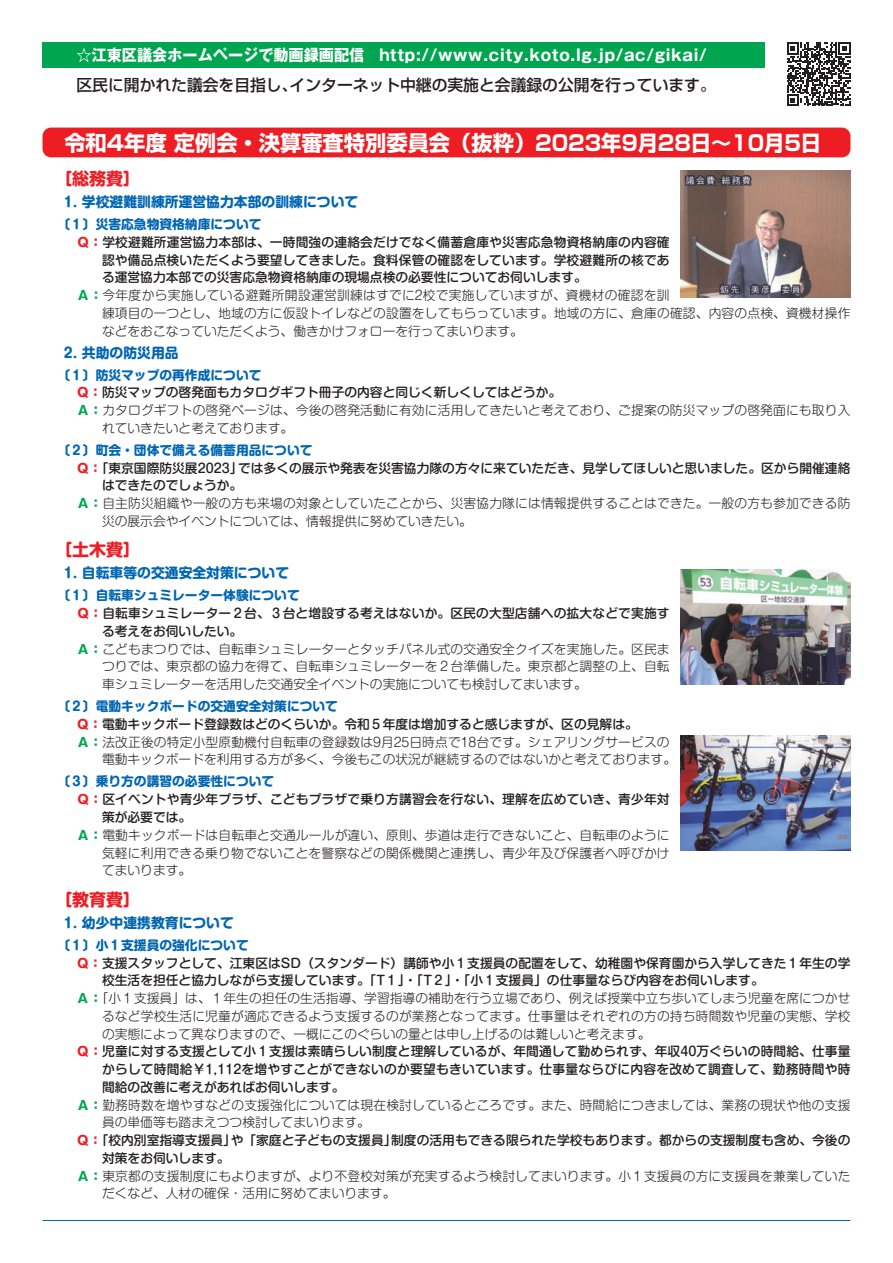
<style>
.page{position:relative;width:893px;height:1263px;background:#fff}
.page>*{position:absolute;margin:0;border:0;box-sizing:border-box;transform-origin:0 0}
.t1{font:700 21.3px "Shin Go Pr 5";color:#fff}
.t2{font:700 16.95px "Shin M Go Pr 6 N";color:#ee1d23}
.t3{font:700 15.9px "Gothic MB101 Pr 5";color:#fff;scale:.95 1}
.t4{font:500 15.9px "Shin Go Pr 5";color:#231f20}
.t5{font:700 13.8px "Shin M Go Pr 6 N";color:#0166b3}
.t6{font:300 12.75px "Shin M Go Pro";letter-spacing:.01em;color:#231f20}
.t7{font:500 12.75px "Shin M Go Pro";color:#231f20}
.t8{font:700 12.75px "Shin M Go Pro";color:#0166b3}
.s1{font-family:"Gothic MB101 Pr 6 N";font-weight:700;color:#ee1d23}
.s2{font-family:"Gothic MB101 Pr 6 N";font-weight:700;color:#00a54f}
</style>
<div class="page">
<hr style="left:43px;top:1220px;width:807px;height:1px;background:#0166b3">
<div style="left:43px;top:128px;width:807px;height:29px;background:#ee1d23;border-radius:9px"></div>
<img style="left:680px;top:170px;width:170px;height:128px">
<div style="left:43px;top:43px;width:722px;height:25px;background:#00a54f"></div>
<svg style="left:787px;top:43px;width:63px;height:63px"></svg>
<img style="left:680px;top:570px;width:170px;height:115px">
<img style="left:680px;top:735px;width:170px;height:115px">
<p class="t3" style="left:77px;top:42px;width:665px">☆江東区議会ホームページで動画録画配信 http://www.city.koto.lg.jp/ac/gikai/</p>
<p class="t4" style="left:77px;top:72px;width:641px">区民に開かれた議会を目指し、インターネット中継の実施と会議録の公開を行っています。</p>
<h1 class="t1" style="left:64px;top:126px;width:758px">令和4年度定例会・決算審査特別委員会（抜粋）2023年9月28日〜10月5日</h1>
<h2 class="t2" style="left:55px;top:164px;width:87px">［総務費］</h2>
<p class="t5" style="left:64px;top:190px;width:296px">1. 学校避難訓練所運営協力本部の訓練について</p>
<p class="t8" style="left:57px;top:214px;width:206px">〔１〕災害応急物資格納庫について</p>
<p class="t7" style="left:77px;top:232px;width:595px"><span class="s1">Ｑ：</span>学校避難所運営協力本部は、一時間強の連絡会だけでなく備蓄倉庫や災害応急物資格納庫の内容確</p>
<p class="t7" style="left:102px;top:249px;width:569px">認や備品点検いただくよう要望してきました。食料保管の確認をしています。学校避難所の核であ</p>
<p class="t7" style="left:102px;top:267px;width:486px">る運営協力本部での災害応急物資格納庫の現場点検の必要性についてお伺いします。</p>
<p class="t6" style="left:77px;top:285px;width:594px"><span class="s2">Ａ：</span>今年度から実施している避難所開設運営訓練はすでに2校で実施していますが、資機材の確認を訓</p>
<p class="t6" style="left:102px;top:303px;width:750px">練項目の一つとし、地域の方に仮設トイレなどの設置をしてもらっています。地域の方に、倉庫の確認、内容の点検、資機材操作</p>
<p class="t6" style="left:102px;top:320px;width:422px">などをおこなっていただくよう、働きかけフォローを行ってまいります。</p>
<p class="t5" style="left:64px;top:340px;width:116px">2. 共助の防災用品</p>
<p class="t8" style="left:57px;top:364px;width:206px">〔１〕防災マップの再作成について</p>
<p class="t7" style="left:77px;top:382px;width:486px"><span class="s1">Ｑ：</span>防災マップの啓発面もカタログギフト冊子の内容と同じく新しくしてはどうか。</p>
<p class="t6" style="left:77px;top:400px;width:775px"><span class="s2">Ａ：</span>カタログギフトの啓発ページは、今後の啓発活動に有効に活用してきたいと考えており、ご提案の防災マップの啓発面にも取り入</p>
<p class="t6" style="left:102px;top:418px;width:193px">れていきたいと考えております。</p>
<p class="t8" style="left:57px;top:440px;width:257px">〔２〕町会・団体で備える備蓄用品について</p>
<p class="t7" style="left:77px;top:457px;width:775px"><span class="s1">Ｑ：</span>「東京国際防災展2023」では多くの展示や発表を災害協力隊の方々に来ていただき、見学してほしいと思いました。区から開催連絡</p>
<p class="t7" style="left:102px;top:475px;width:142px">はできたのでしょうか。</p>
<p class="t6" style="left:77px;top:493px;width:775px"><span class="s2">Ａ：</span>自主防災組織や一般の方も来場の対象としていたことから、災害協力隊には情報提供することはできた。一般の方も参加できる防</p>
<p class="t6" style="left:102px;top:511px;width:371px">災の展示会やイベントについては、情報提供に努めていきたい。</p>
<h2 class="t2" style="left:55px;top:535px;width:87px">［土木費］</h2>
<p class="t5" style="left:64px;top:561px;width:227px">1. 自転車等の交通安全対策について</p>
<p class="t8" style="left:57px;top:585px;width:244px">〔１〕自転車シュミレーター体験について</p>
<p class="t7" style="left:77px;top:603px;width:594px"><span class="s1">Ｑ：</span>自転車シュミレーター２台、３台と増設する考えはないか。区民の大型店舗への拡大などで実施す</p>
<p class="t7" style="left:102px;top:621px;width:142px">る考えをお伺いしたい。</p>
<p class="t6" style="left:77px;top:639px;width:595px"><span class="s2">Ａ：</span>こどもまつりでは、自転車シュミレーターとタッチパネル式の交通安全クイズを実施した。区民ま</p>
<p class="t6" style="left:102px;top:656px;width:569px">つりでは、東京都の協力を得て、自転車シュミレーターを２台準備した。東京都と調整の上、自転</p>
<p class="t6" style="left:102px;top:674px;width:486px">車シュミレーターを活用した交通安全イベントの実施についても検討してまいます。</p>
<p class="t8" style="left:57px;top:696px;width:282px">〔２〕電動キックボードの交通安全対策について</p>
<p class="t7" style="left:77px;top:714px;width:563px"><span class="s1">Ｑ：</span>電動キックボード登録数はどのくらいか。令和５年度は増加すると感じますが、区の見解は。</p>
<p class="t6" style="left:77px;top:732px;width:595px"><span class="s2">Ａ：</span>法改正後の特定小型原動機付自転車の登録数は9月25日時点で18台です。シェアリングサービスの</p>
<p class="t6" style="left:102px;top:749px;width:576px">電動キックボードを利用する方が多く、今後もこの状況が継続するのではないかと考えております。</p>
<p class="t8" style="left:57px;top:771px;width:218px">〔３〕乗り方の講習の必要性について</p>
<p class="t7" style="left:77px;top:789px;width:594px"><span class="s1">Ｑ：</span>区イベントや青少年プラザ、こどもプラザで乗り方講習会を行ない、理解を広めていき、青少年対</p>
<p class="t7" style="left:102px;top:807px;width:91px">策が必要では。</p>
<p class="t6" style="left:77px;top:825px;width:594px"><span class="s2">Ａ：</span>電動キックボードは自転車と交通ルールが違い、原則、歩道は走行できないこと、自転車のように</p>
<p class="t6" style="left:102px;top:842px;width:569px">気軽に利用できる乗り物でないことを警察などの関係機関と連携し、青少年及び保護者へ呼びかけ</p>
<p class="t6" style="left:102px;top:860px;width:91px">てまいります。</p>
<h2 class="t2" style="left:55px;top:885px;width:87px">［教育費］</h2>
<p class="t5" style="left:64px;top:911px;width:172px">1. 幼少中連携教育について</p>
<p class="t8" style="left:57px;top:934px;width:193px">〔１〕小１支援員の強化について</p>
<p class="t7" style="left:77px;top:952px;width:775px"><span class="s1">Ｑ：</span>支援スタッフとして、江東区はSD（スタンダード）講師や小１支援員の配置をして、幼稚園や保育園から入学してきた１年生の学</p>
<p class="t7" style="left:102px;top:970px;width:663px">校生活を担任と協力しながら支援しています。「T１」・「T２」・「小１支援員」の仕事量ならび内容をお伺いします。</p>
<p class="t6" style="left:77px;top:988px;width:775px"><span class="s2">Ａ：</span>「小１支援員」は、１年生の担任の生活指導、学習指導の補助を行う立場であり、例えば授業中立ち歩いてしまう児童を席につかせ</p>
<p class="t6" style="left:102px;top:1006px;width:750px">るなど学校生活に児童が適応できるよう支援するのが業務となってます。仕事量はそれぞれの方の持ち時間数や児童の実態、学校</p>
<p class="t6" style="left:102px;top:1023px;width:550px">の実態によって異なりますので、一概にこのぐらいの量とは申し上げるのは難しいと考えます。</p>
<p class="t7" style="left:77px;top:1041px;width:775px"><span class="s1">Ｑ：</span>児童に対する支援として小１支援は素晴らしい制度と理解しているが、年間通して勤められず、年収40万ぐらいの時間給、仕事量</p>
<p class="t7" style="left:102px;top:1059px;width:750px">からして時間給￥1,112を増やすことができないのか要望もきいています。仕事量ならびに内容を改めて調査して、勤務時間や時</p>
<p class="t7" style="left:102px;top:1077px;width:244px">間給の改善に考えがあればお伺いします。</p>
<p class="t6" style="left:77px;top:1094px;width:775px"><span class="s2">Ａ：</span>勤務時数を増やすなどの支援強化については現在検討しているところです。また、時間給につきましては、業務の現状や他の支援</p>
<p class="t6" style="left:102px;top:1112px;width:269px">員の単価等も踏まえつつ検討してまいります。</p>
<p class="t7" style="left:77px;top:1130px;width:775px"><span class="s1">Ｑ：</span>「校内別室指導支援員」や「家庭と子どもの支援員」制度の活用もできる限られた学校もあります。都からの支援制度も含め、今後の</p>
<p class="t7" style="left:102px;top:1148px;width:129px">対策をお伺いします。</p>
<p class="t6" style="left:77px;top:1165px;width:775px"><span class="s2">Ａ：</span>東京都の支援制度にもよりますが、より不登校対策が充実するよう検討してまいります。小１支援員の方に支援員を兼業していた</p>
<p class="t6" style="left:102px;top:1183px;width:295px">だくなど、人材の確保・活用に努めてまいります。</p>
</div>
